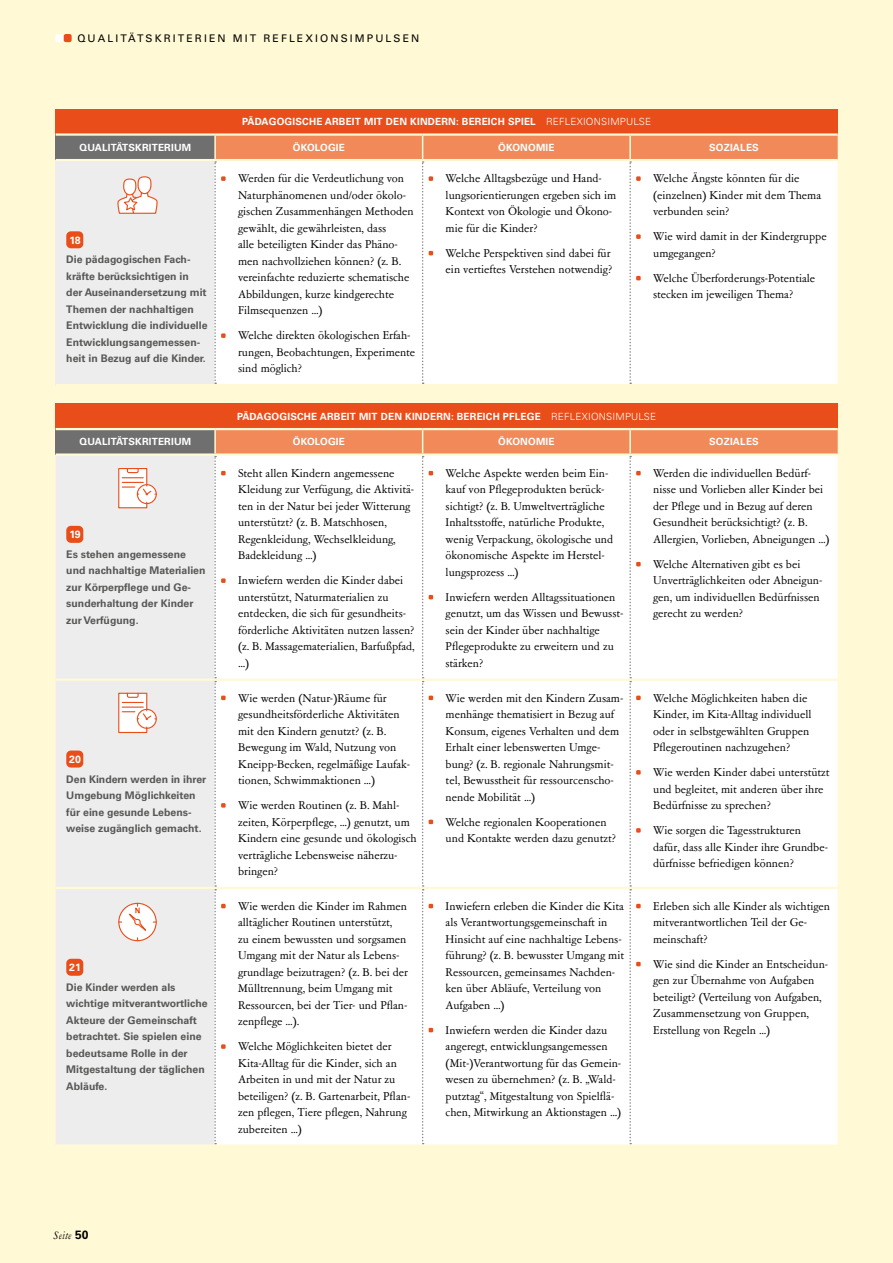
<style>
.page{position:relative;width:893px;height:1263px;background:#fff9d5}
.page>*{position:absolute;margin:0;border:0;box-sizing:border-box;transform-origin:0 0}
.t1{font:12.75px/16.5px "Garamont Amst SB";color:#000}
.t2{font:italic 12px "Garamont Amst SB";letter-spacing:.03em;color:#000}
.t3{font:700 10.5px/16.5px "Univers LT Pro 65";color:#575756}
.t4{font:10.5px "Univers LT Pro 55 Roman";letter-spacing:.2em;color:#000}
.t5{font:700 10.5px "Univers LT Pro 65";letter-spacing:-.01em;color:#fff}
.t6{font:700 9.9px "Univers LT Pro 65";letter-spacing:.02em;color:#fff}
.s1{font-family:"Univers LT Pro 45";font-weight:300}
.s2{font-family:"Univers LT Pro 65";font-weight:700;font-style:normal}
</style>
<div class="page">
<div style="left:64px;top:34px;width:8px;height:8px;background:#e94e1a;border-radius:2px"></div>
<div style="left:55px;top:34px;width:8px;height:8px;background:#fff;border-radius:2px"></div>
<div style="left:56px;top:109px;width:782px;height:26px;background:#e94e1a"></div>
<div style="left:56px;top:135px;width:159px;height:25px;background:#6f6f6f"></div>
<div style="left:56px;top:160px;width:159px;height:225px;background:#ededed"></div>
<hr style="left:56px;top:133px;width:159px;height:3px;background:#fff9d5">
<hr style="left:215px;top:133px;width:208px;height:3px;background:#fff9d5">
<hr style="left:423px;top:133px;width:207px;height:3px;background:#fff9d5">
<hr style="left:630px;top:133px;width:208px;height:3px;background:#fff9d5">
<hr style="left:56px;top:159px;width:159px;height:2px;background:#fff9d5">
<hr style="left:56px;top:384px;width:159px;height:2px;background:#fff9d5">
<div style="left:138px;top:177px;width:13px;height:17px;background:#fff;border-radius:50%"></div>
<div style="left:138px;top:176px;width:13px;height:18px;border:1px solid #e94e1a;border-radius:50%"></div>
<div style="left:124px;top:179px;width:12px;height:16px;background:#fff;border-radius:50%"></div>
<div style="left:123px;top:179px;width:13px;height:16px;border:1px solid #e94e1a;border-radius:50%"></div>
<svg style="left:117px;top:192px;width:41px;height:22px"></svg>
<div style="left:66px;top:231px;width:17px;height:17px;background:#e94e1a;border-radius:5px"></div>
<svg style="left:214px;top:135px;width:624px;height:249px;background:#fdf3ee"></svg>
<div style="left:56px;top:404px;width:782px;height:25px;background:#e94e1a"></div>
<div style="left:56px;top:429px;width:159px;height:26px;background:#6f6f6f"></div>
<div style="left:56px;top:456px;width:158px;height:688px;background:#ededed"></div>
<hr style="left:56px;top:428px;width:159px;height:2px;background:#fff9d5">
<hr style="left:215px;top:428px;width:208px;height:2px;background:#fff9d5">
<hr style="left:423px;top:428px;width:207px;height:2px;background:#fff9d5">
<hr style="left:630px;top:428px;width:208px;height:2px;background:#fff9d5">
<hr style="left:56px;top:453px;width:159px;height:3px;background:#fff9d5">
<hr style="left:56px;top:678px;width:159px;height:3px;background:#fff9d5">
<hr style="left:56px;top:887px;width:159px;height:2px;background:#fff9d5">
<div style="left:137px;top:484px;width:20px;height:20px;border:1px solid #e94e1a;border-radius:50%"></div>
<svg style="left:118px;top:467px;width:38px;height:42px;background:#f7dbd1"></svg>
<div style="left:66px;top:526px;width:17px;height:17px;background:#e94e1a;border-radius:5px"></div>
<div style="left:137px;top:709px;width:20px;height:20px;border:1px solid #e94e1a;border-radius:50%"></div>
<svg style="left:118px;top:692px;width:38px;height:42px;background:#f7dbd1"></svg>
<div style="left:66px;top:750px;width:17px;height:17px;background:#e94e1a;border-radius:5px"></div>
<svg style="left:118px;top:902px;width:39px;height:40px;background:#f7e2da"></svg>
<div style="left:66px;top:959px;width:17px;height:17px;background:#e94e1a;border-radius:5px"></div>
<div style="left:214px;top:429px;width:624px;height:715px;background:#fff"></div>
<p class="t4" style="left:77px;top:32px;width:343px">QUALITÄTSKRITERIEN MIT REFLEXIONSIMPULSEN</p>
<p class="t6" style="left:242px;top:116px;width:410px">PÄDAGOGISCHE ARBEIT MIT DEN KINDERN: BEREICH SPIEL <span class="s1">REFLEXIONSIMPULSE</span></p>
<p class="t6" style="left:80px;top:142px;width:113px">QUALITÄTSKRITERIUM</p>
<p class="t6" style="left:293px;top:142px;width:54px">ÖKOLOGIE</p>
<p class="t6" style="left:498px;top:142px;width:58px">ÖKONOMIE</p>
<p class="t6" style="left:709px;top:142px;width:51px">SOZIALES</p>
<p class="t5" style="left:69px;top:234px;width:13px">18</p>
<p class="t3" style="left:66px;top:251px;width:143px">Die pädagogischen Fach&shy;kräfte berücksichtigen in der Auseinandersetzung mit<br>Themen der nachhaltigen<br>Entwicklung die individuelle<br>Entwicklungsangemessen&shy;heit in Bezug auf die Kinder.</p>
<p class="t1" style="left:238px;top:171px;width:177px">Werden für die Verdeutlichung von Naturphänomenen und/oder ökolo&shy;gischen Zusammenhängen Methoden gewählt, die gewährleisten, dass<br>alle beteiligten Kinder das Phäno&shy;men nachvollziehen können? (z. B. vereinfachte reduzierte schematische Abbildungen, kurze kindgerechte Filmsequenzen …)</p>
<p class="t1" style="left:238px;top:328px;width:179px">Welche direkten ökologischen Erfah&shy;rungen, Beobachtungen, Experimente sind möglich?</p>
<p class="t1" style="left:446px;top:171px;width:172px">Welche Alltagsbezüge und Hand&shy;lungsorientierungen ergeben sich im<br>Kontext von Ökologie und Ökono&shy;mie für die Kinder?</p>
<p class="t1" style="left:446px;top:245px;width:168px">Welche Perspektiven sind dabei für ein vertieftes Verstehen notwendig?</p>
<p class="t1" style="left:653px;top:171px;width:169px">Welche Ängste könnten für die (einzelnen) Kinder mit dem Thema verbunden sein?</p>
<p class="t1" style="left:653px;top:229px;width:175px">Wie wird damit in der Kindergruppe umgegangen?</p>
<p class="t1" style="left:653px;top:270px;width:164px">Welche Überforderungs-Potentiale stecken im jeweiligen Thema?</p>
<p class="t6" style="left:237px;top:410px;width:420px">PÄDAGOGISCHE ARBEIT MIT DEN KINDERN: BEREICH PFLEGE <span class="s1">REFLEXIONSIMPULSE</span></p>
<p class="t6" style="left:80px;top:436px;width:113px">QUALITÄTSKRITERIUM</p>
<p class="t6" style="left:293px;top:436px;width:54px">ÖKOLOGIE</p>
<p class="t6" style="left:498px;top:436px;width:58px">ÖKONOMIE</p>
<p class="t6" style="left:709px;top:436px;width:51px">SOZIALES</p>
<p class="t5" style="left:69px;top:528px;width:13px">19</p>
<p class="t3" style="left:66px;top:546px;width:141px">Es stehen angemessene und nachhaltige Materialien zur Körperpflege und Ge&shy;sunderhaltung der Kinder zur Verfügung.</p>
<p class="t5" style="left:69px;top:753px;width:13px">20</p>
<p class="t3" style="left:66px;top:771px;width:142px">Den Kindern werden in ihrer<br>Umgebung Möglichkeiten für eine gesunde Lebens&shy;weise zugänglich gemacht.</p>
<p class="t5" style="left:69px;top:961px;width:13px">21</p>
<p class="t3" style="left:66px;top:979px;width:143px">Die Kinder werden als wichtige mitverantwortliche<br>Akteure der Gemeinschaft betrachtet. Sie spielen eine bedeutsame Rolle in der<br>Mitgestaltung der täglichen<br>Abläufe.</p>
<p class="t1" style="left:238px;top:465px;width:178px">Steht allen Kindern angemessene<br>Kleidung zur Verfügung, die Aktivitä&shy;ten in der Natur bei jeder Witterung unterstützt? (z. B. Matschhosen,<br>Regenkleidung, Wechselkleidung,<br>Badekleidung …)</p>
<p class="t1" style="left:238px;top:573px;width:178px">Inwiefern werden die Kinder dabei unterstützt, Naturmaterialien zu entdecken, die sich für gesundheits&shy;förderliche Aktivitäten nutzen lassen? (z. B. Massagematerialien, Barfußpfad, ...)</p>
<p class="t1" style="left:238px;top:690px;width:173px">Wie werden (Natur-)Räume für gesundheitsförderliche Aktivitäten mit den Kindern genutzt? (z. B.<br>Bewegung im Wald, Nutzung von<br>Kneipp-Becken, regelmäßige Laufak&shy;tionen, Schwimmaktionen …)</p>
<p class="t1" style="left:238px;top:797px;width:180px">Wie werden Routinen (z. B. Mahl&shy;zeiten, Körperpflege, …) genutzt, um<br>Kindern eine gesunde und ökologisch verträgliche Lebensweise näherzu&shy;bringen?</p>
<p class="t1" style="left:238px;top:898px;width:171px">Wie werden die Kinder im Rahmen alltäglicher Routinen unterstützt,<br>zu einem bewussten und sorgsamen<br>Umgang mit der Natur als Lebens&shy;grundlage beizutragen? (z. B. bei der<br>Mülltrennung, beim Umgang mit<br>Ressourcen, bei der Tier- und Pflan&shy;zenpflege …).</p>
<p class="t1" style="left:238px;top:1039px;width:174px">Welche Möglichkeiten bietet der<br>Kita-Alltag für die Kinder, sich an<br>Arbeiten in und mit der Natur zu beteiligen? (z. B. Gartenarbeit, Pflan&shy;zen pflegen, Tiere pflegen, Nahrung zubereiten …)</p>
<p class="t1" style="left:446px;top:465px;width:169px">Welche Aspekte werden beim Ein&shy;kauf von Pflegeprodukten berück&shy;sichtigt? (z. B. Umweltverträgliche<br>Inhaltsstoffe, natürliche Produkte, wenig Verpackung, ökologische und ökonomische Aspekte im Herstel&shy;lungsprozess …)</p>
<p class="t1" style="left:446px;top:589px;width:179px">Inwiefern werden Alltagssituationen genutzt, um das Wissen und Bewusst&shy;sein der Kinder über nachhaltige<br>Pflegeprodukte zu erweitern und zu stärken?</p>
<p class="t1" style="left:446px;top:690px;width:179px">Wie werden mit den Kindern Zusam&shy;menhänge thematisiert in Bezug auf<br>Konsum, eigenes Verhalten und dem<br>Erhalt einer lebenswerten Umge&shy;bung? (z. B. regionale Nahrungsmit&shy;tel, Bewusstheit für ressourcenscho&shy;nende Mobilität …)</p>
<p class="t1" style="left:446px;top:814px;width:172px">Welche regionalen Kooperationen und Kontakte werden dazu genutzt?</p>
<p class="t1" style="left:446px;top:898px;width:180px">Inwiefern erleben die Kinder die Kita als Verantwortungsgemeinschaft in<br>Hinsicht auf eine nachhaltige Lebens&shy;führung? (z. B. bewusster Umgang mit<br>Ressourcen, gemeinsames Nachden&shy;ken über Abläufe, Verteilung von<br>Aufgaben …)</p>
<p class="t1" style="left:446px;top:1022px;width:177px">Inwiefern werden die Kinder dazu angeregt, entwicklungsangemessen (Mit-)Verantwortung für das Gemein&shy;wesen zu übernehmen? (z. B. „Wald&shy;putztag“, Mitgestaltung von Spielflä&shy;chen, Mitwirkung an Aktionstagen …)</p>
<p class="t1" style="left:653px;top:465px;width:178px">Werden die individuellen Bedürf&shy;nisse und Vorlieben aller Kinder bei der Pflege und in Bezug auf deren Gesundheit berücksichtigt? (z. B.<br>Allergien, Vorlieben, Abneigungen …)</p>
<p class="t1" style="left:653px;top:556px;width:171px">Welche Alternativen gibt es bei<br>Unverträglichkeiten oder Abneigun&shy;gen, um individuellen Bedürfnissen gerecht zu werden?</p>
<p class="t1" style="left:653px;top:690px;width:160px">Welche Möglichkeiten haben die Kinder, im Kita-Alltag individuell oder in selbstgewählten Gruppen Pflegeroutinen nachzugehen?</p>
<p class="t1" style="left:653px;top:764px;width:178px">Wie werden Kinder dabei unterstützt und begleitet, mit anderen über ihre<br>Bedürfnisse zu sprechen?</p>
<p class="t1" style="left:653px;top:822px;width:176px">Wie sorgen die Tagesstrukturen dafür, dass alle Kinder ihre Grundbe&shy;dürfnisse befriedigen können?</p>
<p class="t1" style="left:653px;top:898px;width:178px">Erleben sich alle Kinder als wichtigen mitverantwortlichen Teil der Ge&shy;meinschaft?</p>
<p class="t1" style="left:653px;top:956px;width:177px">Wie sind die Kinder an Entscheidun&shy;gen zur Übernahme von Aufgaben beteiligt? (Verteilung von Aufgaben,<br>Zusammensetzung von Gruppen,<br>Erstellung von Regeln …)</p>
<p class="t2" style="left:54px;top:1228px;width:36px">Seite <span class="s2">50</span></p>
</div>
